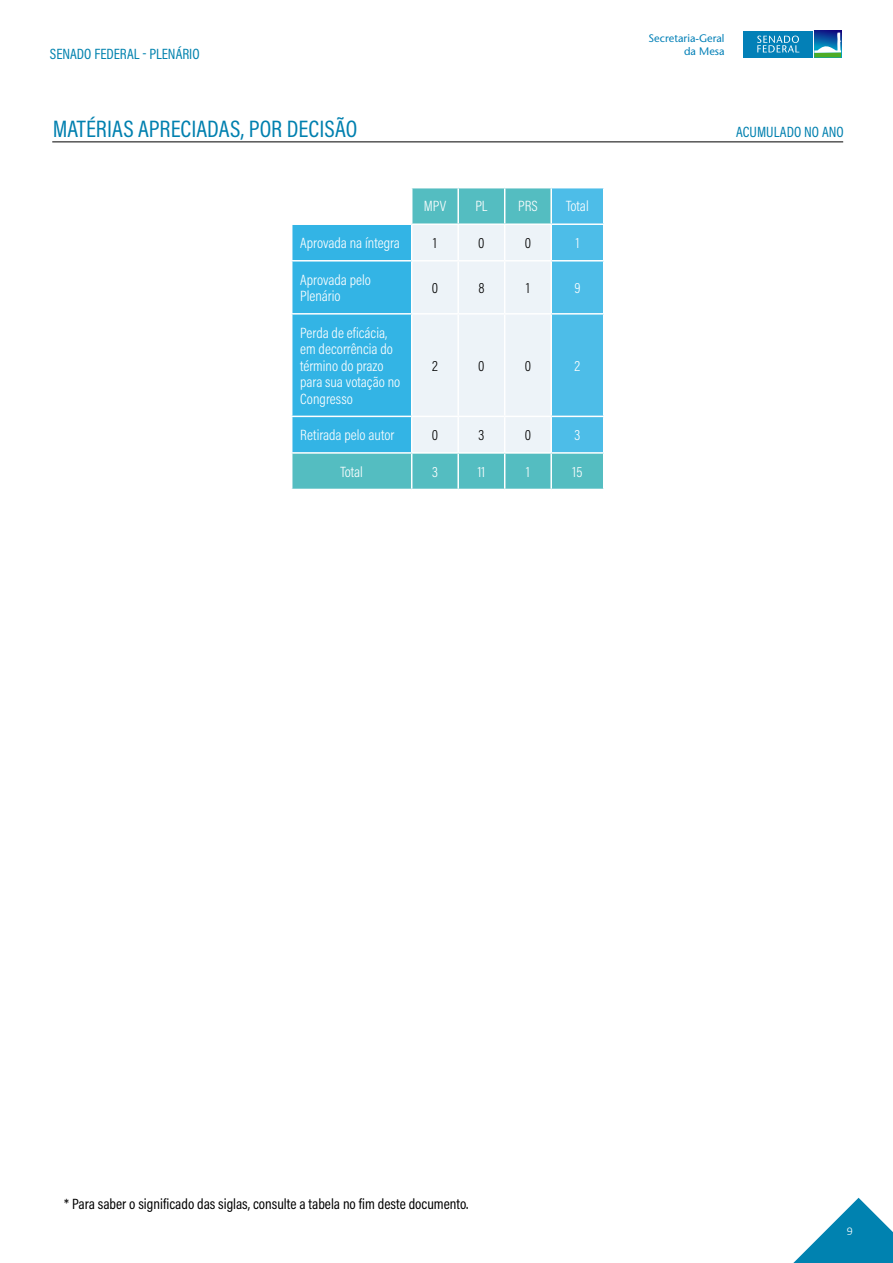
<style>
.page{position:relative;width:893px;height:1263px;background:#fff}
.page>*{position:absolute;margin:0;border:0;box-sizing:border-box;transform-origin:0 0}
.t1{font:24px "Acumin Pro Cond";color:#0080af}
.t2{font:300 15px/16.5px "Acumin Pro Cond";color:#fff}
.t3{font:15px "Acumin Pro Cond";color:#000}
.t4{font:15px "Acumin Pro Cond";color:#0082ae}
.t5{font:15px "Acumin Pro Cond";color:#0080af}
.t6{font:300 15px "Acumin Pro Cond";color:#000}
.t7{font:300 12px "Calibri";color:#fff}
.t8{font:500 10.95px/13px "Stone Sans Std";color:#0380b7;text-align:right}
</style>
<div class="page">
<svg style="left:793px;top:1198px;width:100px;height:65px"></svg>
<div style="left:292px;top:454px;width:311px;height:35px;background:#54bdc1"></div>
<svg style="left:292px;top:188px;width:311px;height:264px;background:#8cd2ec"></svg>
<hr style="left:411px;top:188px;width:1px;height:35px;background:#fff">
<hr style="left:457px;top:188px;width:2px;height:35px;background:#fff">
<hr style="left:504px;top:188px;width:1px;height:35px;background:#fff">
<hr style="left:550px;top:188px;width:2px;height:35px;background:#fff">
<hr style="left:291px;top:223px;width:121px;height:2px;background:#fff">
<hr style="left:412px;top:223px;width:46px;height:2px;background:#fff">
<hr style="left:411px;top:225px;width:1px;height:35px;background:#fff">
<hr style="left:458px;top:223px;width:47px;height:2px;background:#fff">
<hr style="left:457px;top:225px;width:2px;height:35px;background:#fff">
<hr style="left:505px;top:223px;width:46px;height:2px;background:#fff">
<hr style="left:504px;top:225px;width:1px;height:35px;background:#fff">
<hr style="left:551px;top:223px;width:53px;height:2px;background:#fff">
<hr style="left:550px;top:225px;width:2px;height:35px;background:#fff">
<hr style="left:291px;top:260px;width:121px;height:1px;background:#fff">
<hr style="left:412px;top:260px;width:46px;height:1px;background:#fff">
<hr style="left:411px;top:261px;width:1px;height:52px;background:#fff">
<hr style="left:458px;top:260px;width:47px;height:1px;background:#fff">
<hr style="left:457px;top:261px;width:2px;height:52px;background:#fff">
<hr style="left:505px;top:260px;width:46px;height:1px;background:#fff">
<hr style="left:504px;top:261px;width:1px;height:52px;background:#fff">
<hr style="left:551px;top:260px;width:53px;height:1px;background:#fff">
<hr style="left:550px;top:261px;width:2px;height:52px;background:#fff">
<hr style="left:291px;top:313px;width:121px;height:2px;background:#fff">
<hr style="left:412px;top:313px;width:46px;height:2px;background:#fff">
<hr style="left:411px;top:315px;width:1px;height:101px;background:#fff">
<hr style="left:458px;top:313px;width:47px;height:2px;background:#fff">
<hr style="left:457px;top:315px;width:2px;height:101px;background:#fff">
<hr style="left:505px;top:313px;width:46px;height:2px;background:#fff">
<hr style="left:504px;top:315px;width:1px;height:101px;background:#fff">
<hr style="left:551px;top:313px;width:53px;height:2px;background:#fff">
<hr style="left:550px;top:315px;width:2px;height:101px;background:#fff">
<hr style="left:291px;top:416px;width:121px;height:1px;background:#fff">
<hr style="left:412px;top:416px;width:46px;height:1px;background:#fff">
<hr style="left:411px;top:417px;width:1px;height:35px;background:#fff">
<hr style="left:458px;top:416px;width:47px;height:1px;background:#fff">
<hr style="left:457px;top:417px;width:2px;height:35px;background:#fff">
<hr style="left:505px;top:416px;width:46px;height:1px;background:#fff">
<hr style="left:504px;top:417px;width:1px;height:35px;background:#fff">
<hr style="left:551px;top:416px;width:53px;height:1px;background:#fff">
<hr style="left:550px;top:417px;width:2px;height:35px;background:#fff">
<hr style="left:411px;top:454px;width:1px;height:35px;background:#fff">
<hr style="left:457px;top:454px;width:2px;height:35px;background:#fff">
<hr style="left:504px;top:454px;width:1px;height:35px;background:#fff">
<hr style="left:550px;top:454px;width:2px;height:35px;background:#fff">
<hr style="left:52px;top:141px;width:791px;height:1px;background:#000">
<img style="left:814px;top:31px;width:27px;height:2px">
<div style="left:814px;top:52px;width:27px;height:5px;background:#4dac26"></div>
<svg style="left:814px;top:33px;width:27px;height:20px"></svg>
<div style="left:743px;top:31px;width:70px;height:26px;background:#0380b7"></div>
<svg style="left:757px;top:36px;width:42px;height:17px"></svg>
<p class="t4" style="left:50px;top:44px;width:151px">SENADO FEDERAL - PLENÁRIO</p>
<p class="t8" style="left:649px;top:32px;width:77px">Secretaria-Geral da Mesa</p>
<h1 class="t1" style="left:53px;top:114px;width:306px">MATÉRIAS APRECIADAS, POR DECISÃO</h1>
<p class="t5" style="left:736px;top:122px;width:109px">ACUMULADO NO ANO</p>
<p class="t2" style="left:424px;top:198px;width:24px">MPV</p>
<p class="t2" style="left:475px;top:198px;width:14px">PL</p>
<p class="t2" style="left:518px;top:198px;width:21px">PRS</p>
<p class="t2" style="left:566px;top:198px;width:24px">Total</p>
<p class="t2" style="left:300px;top:234px;width:101px">Aprovada na íntegra</p>
<p class="t6" style="left:433px;top:233px;width:5px">1</p>
<p class="t6" style="left:478px;top:233px;width:8px">0</p>
<p class="t6" style="left:525px;top:233px;width:8px">0</p>
<p class="t2" style="left:576px;top:234px;width:5px">1</p>
<p class="t2" style="left:300px;top:271px;width:72px">Aprovada pelo<br>Plenário</p>
<p class="t6" style="left:432px;top:278px;width:8px">0</p>
<p class="t6" style="left:478px;top:278px;width:8px">8</p>
<p class="t6" style="left:526px;top:278px;width:5px">1</p>
<p class="t2" style="left:574px;top:279px;width:8px">9</p>
<p class="t2" style="left:300px;top:324px;width:102px">Perda de eficácia, em decorrência do término do prazo para sua votação no<br>Congresso</p>
<p class="t6" style="left:432px;top:356px;width:7px">2</p>
<p class="t6" style="left:478px;top:356px;width:8px">0</p>
<p class="t6" style="left:525px;top:356px;width:8px">0</p>
<p class="t2" style="left:575px;top:357px;width:7px">2</p>
<p class="t2" style="left:300px;top:426px;width:96px">Retirada pelo autor</p>
<p class="t6" style="left:432px;top:425px;width:8px">0</p>
<p class="t6" style="left:479px;top:425px;width:7px">3</p>
<p class="t6" style="left:525px;top:425px;width:8px">0</p>
<p class="t2" style="left:575px;top:426px;width:7px">3</p>
<p class="t2" style="left:340px;top:463px;width:24px">Total</p>
<p class="t2" style="left:432px;top:463px;width:7px">3</p>
<p class="t2" style="left:478px;top:463px;width:9px">11</p>
<p class="t2" style="left:526px;top:463px;width:5px">1</p>
<p class="t2" style="left:573px;top:463px;width:11px">15</p>
<p class="t3" style="left:64px;top:1194px;width:406px">* Para saber o significado das siglas, consulte a tabela no fim deste documento.</p>
<p class="t7" style="left:847px;top:1223px;width:8px">9</p>
</div>
